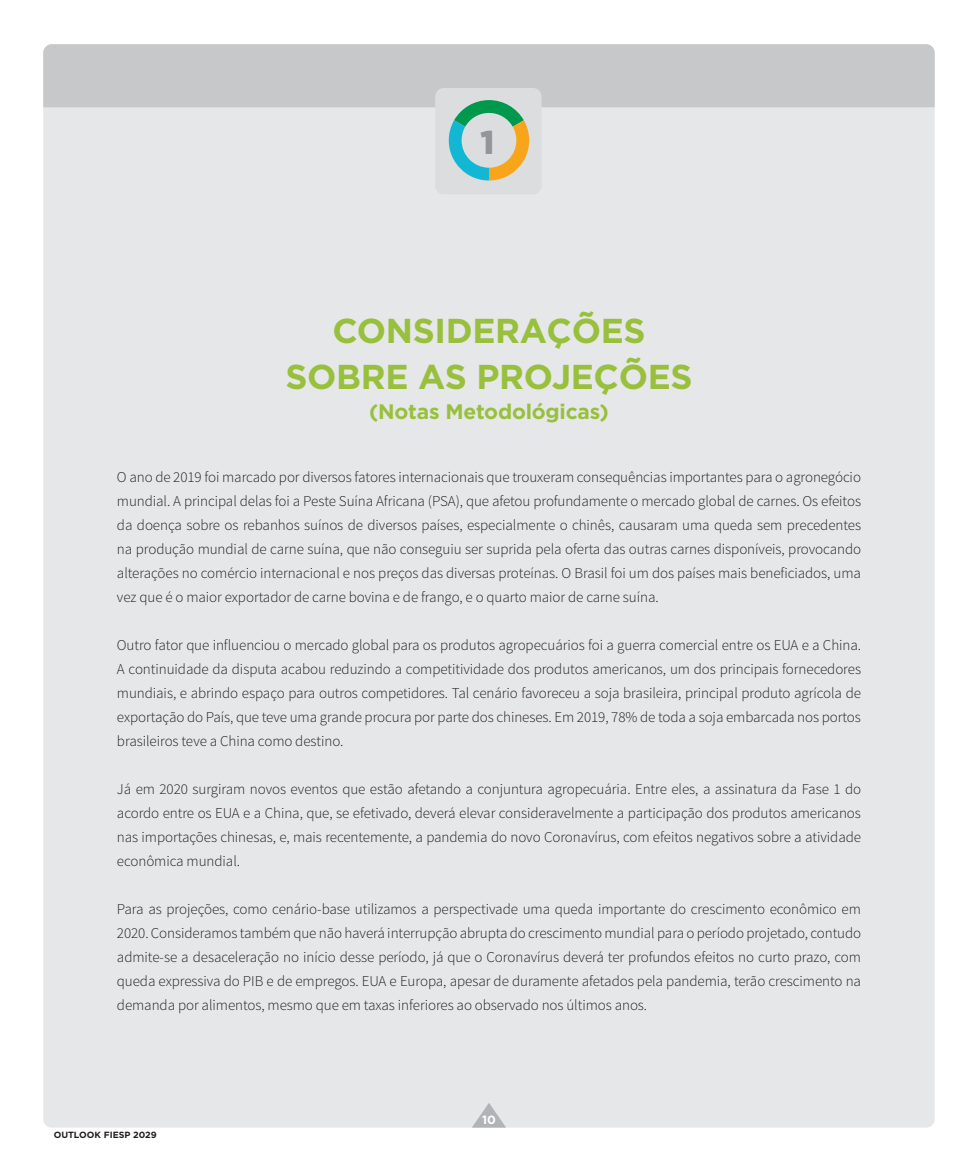
<style>
.page{position:relative;width:978px;height:1170px;background:#fff}
.page>*{position:absolute;margin:0;border:0;box-sizing:border-box;transform-origin:0 0}
.t1{font:700 34.5px/46.5px "Gotham";letter-spacing:-.01em;color:#98c03c;text-align:center}
.t2{font:900 33px "Gotham";color:#939598}
.t3{font:700 21px "Gotham";letter-spacing:-.01em;color:#98c03c}
.t4{font:300 15px/24px "Source Sans Pro";letter-spacing:-.005em;color:#231f20;text-align:justify}
.t5{font:700 12px "Gotham";color:#fff}
.t6{font:700 9px "Gotham";color:#231f20}
</style>
<div class="page">
<div style="left:43px;top:44px;width:892px;height:1083px;background:#e6e7e9;border-radius:9px"></div>
<div style="left:43px;top:44px;width:892px;height:63px;background:#c7c8ca"></div>
<div style="left:435px;top:88px;width:107px;height:106px;background:#dcdddf;border-radius:9px"></div>
<svg style="left:449px;top:100px;width:80px;height:80px"></svg>
<svg style="left:472px;top:1103px;width:34px;height:24px"></svg>
<h2 class="t2" style="left:481px;top:123px;width:15px">1</h2>
<h1 class="t1" style="left:285px;top:306px;width:409px">CONSIDERAÇÕES<br>SOBRE AS PROJEÇÕES</h1>
<h3 class="t3" style="left:369px;top:400px;width:241px">(Notas Metodológicas)</h3>
<p class="t4" style="left:117px;top:465px;width:746px">O ano de 2019 foi marcado por diversos fatores internacionais que trouxeram consequências importantes para o agronegócio mundial. A principal delas foi a Peste Suína Africana (PSA), que afetou profundamente o mercado global de carnes. Os efeitos da doença sobre os rebanhos suínos de diversos países, especialmente o chinês, causaram uma queda sem precedentes na produção mundial de carne suína, que não conseguiu ser suprida pela oferta das outras carnes disponíveis, provocando alterações no comércio internacional e nos preços das diversas proteínas. O Brasil foi um dos países mais beneficiados, uma vez que é o maior exportador de carne bovina e de frango, e o quarto maior de carne suína.</p>
<p class="t4" style="left:117px;top:633px;width:746px">Outro fator que influenciou o mercado global para os produtos agropecuários foi a guerra comercial entre os EUA e a China.<br>A continuidade da disputa acabou reduzindo a competitividade dos produtos americanos, um dos principais fornecedores mundiais, e abrindo espaço para outros competidores. Tal cenário favoreceu a soja brasileira, principal produto agrícola de exportação do País, que teve uma grande procura por parte dos chineses. Em 2019, 78% de toda a soja embarcada nos portos brasileiros teve a China como destino.</p>
<p class="t4" style="left:117px;top:777px;width:746px">Já em 2020 surgiram novos eventos que estão afetando a conjuntura agropecuária. Entre eles, a assinatura da Fase 1 do acordo entre os EUA e a China, que, se efetivado, deverá elevar consideravelmente a participação dos produtos americanos nas importações chinesas, e, mais recentemente, a pandemia do novo Coronavírus, com efeitos negativos sobre a atividade econômica mundial.</p>
<p class="t4" style="left:117px;top:897px;width:746px">Para as projeções, como cenário-base utilizamos a perspectivade uma queda importante do crescimento econômico em 2020. Consideramos também que não haverá interrupção abrupta do crescimento mundial para o período projetado, contudo admite-se a desaceleração no início desse período, já que o Coronavírus deverá ter profundos efeitos no curto prazo, com queda expressiva do PIB e de empregos. EUA e Europa, apesar de duramente afetados pela pandemia, terão crescimento na demanda por alimentos, mesmo que em taxas inferiores ao observado nos últimos anos.</p>
<p class="t6" style="left:54px;top:1129px;width:105px">OUTLOOK FIESP 2029</p>
<p class="t5" style="left:482px;top:1112px;width:15px">10</p>
</div>
